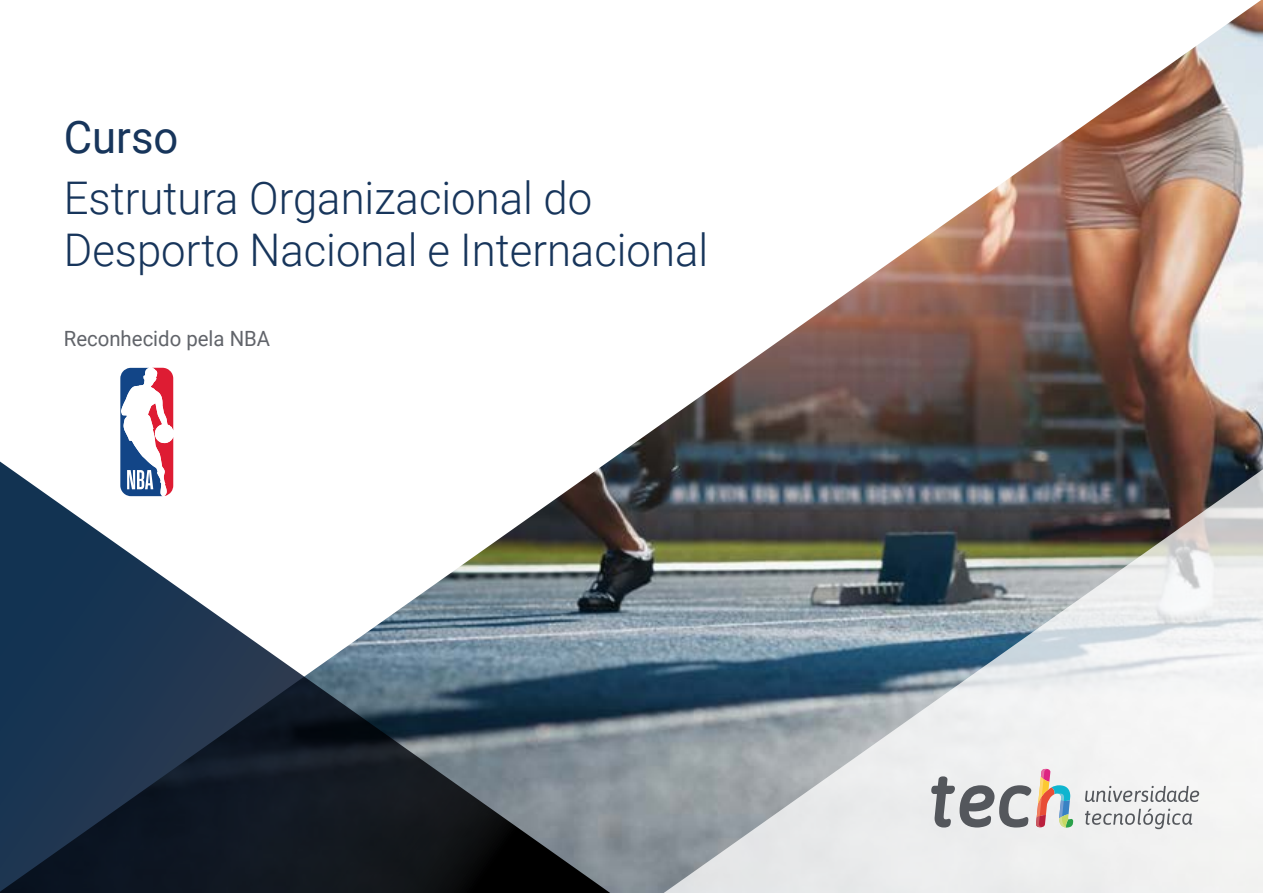
<style>
.page{position:relative;width:1263px;height:893px;background:#fff}
.page>*{position:absolute;margin:0;border:0;box-sizing:border-box;transform-origin:0 0}
.t1{font:300 45px/52.5px "Roboto";color:#17355b}
.t2{font:45px "Roboto";color:#17355b}
.t3{font:21px "Roboto";color:#61646a}
</style>
<div class="page">
<img style="left:129px;top:0;width:1134px;height:454px">
<img style="left:640px;top:454px;width:623px;height:439px">
<svg style="left:0;top:446px;width:640px;height:447px"></svg>
<svg style="left:120px;top:368px;width:53px;height:128px"></svg>
<svg style="left:1085px;top:786px;width:114px;height:16px"></svg>
<svg style="left:1085px;top:809px;width:107px;height:20px"></svg>
<svg style="left:931px;top:769px;width:142px;height:59px"></svg>
<p class="t2" style="left:64px;top:105px;width:116px">Curso</p>
<p class="t1" style="left:64px;top:170px;width:646px">Estrutura Organizacional do<br>Desporto Nacional e Internacional</p>
<p class="t3" style="left:64px;top:324px;width:208px">Reconhecido pela NBA</p>
</div>
